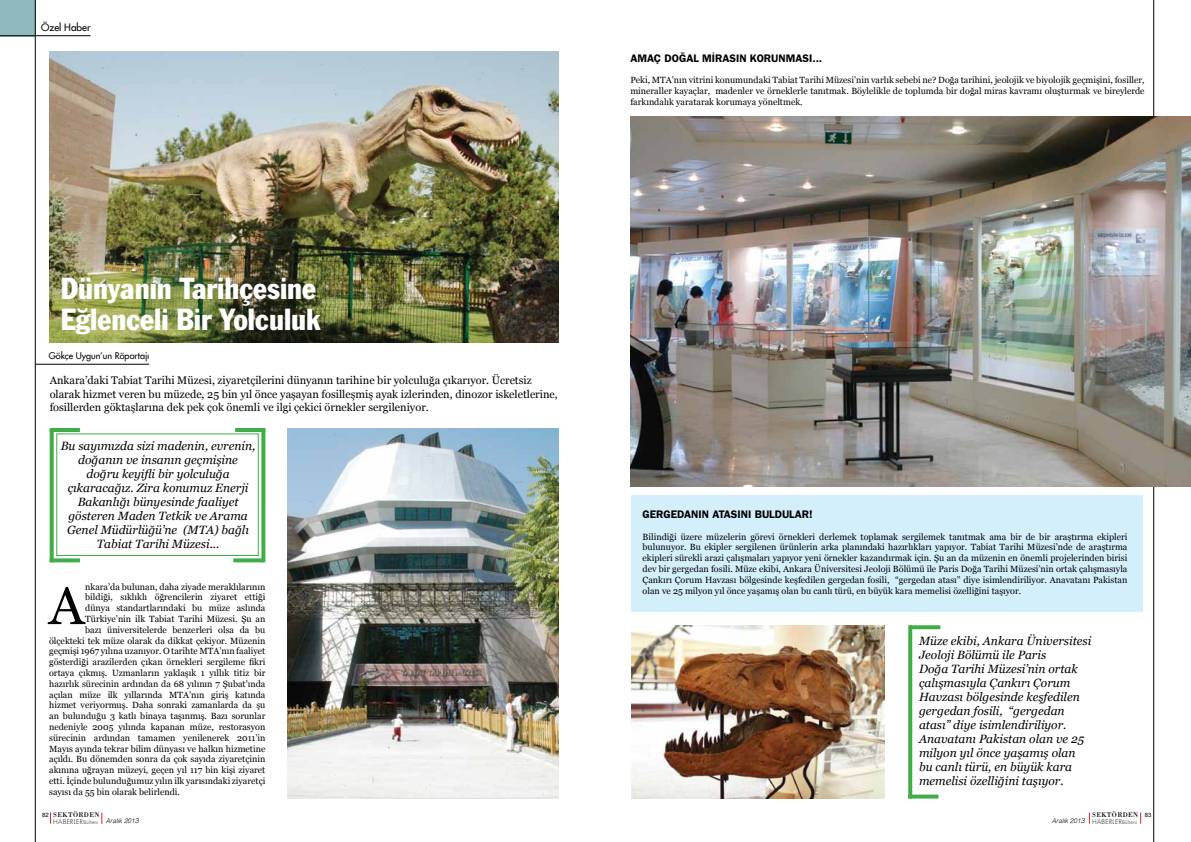
<style>
.page{position:relative;width:1191px;height:842px;background:#fff}
.page>*{position:absolute;margin:0;border:0;box-sizing:border-box;transform-origin:0 0}
.t1{font:52.9px "Georgia";color:#000}
.t2{font:condensed 30px/31px "Franklin Gothic Std";color:#fff}
.t3{font:italic 12px/14px "Georgia";color:#000;text-align:center}
.t4{font:11px/13.2px "Georgia";color:#000}
.t5{font:600 11px "ITC Franklin Gothic Std";color:#000}
.t6{font:500 10px "Futura Std";color:#000}
.t7{font:9px/10.8px "Georgia";color:#000;text-align:justify}
.t8{font:500 9px "Futura Std";color:#000}
.t9{font:7px "Bodoni Std";letter-spacing:.055em;color:#000}
.t10{font:italic 6.5px "Helvetica T Light";color:#000}
.t11{font:6px "Helvetica Normal Tr";color:#000}
.s1{font-size:7px}
</style>
<div class="page">
<svg style="left:50px;top:812px;width:1px;height:12px"></svg>
<svg style="left:1089px;top:812px;width:1px;height:12px"></svg>
<img style="left:50px;top:51px;width:509px;height:291px">
<div style="left:0;top:0;width:35px;height:36px;background:#90b9be"></div>
<hr style="left:35px;top:0;width:1px;height:842px;background:#000">
<hr style="left:1153px;top:0;width:1px;height:842px;background:#000">
<hr style="left:0;top:36px;width:91px;height:1px;background:#000">
<hr style="left:35px;top:364px;width:114px;height:1px;background:#000">
<img style="left:288px;top:428px;width:271px;height:370px">
<img style="left:630px;top:116px;width:561px;height:371px">
<img style="left:631px;top:625px;width:253px;height:173px">
<div style="left:57px;top:434px;width:201px;height:122px;border:1px solid #41ad49"></div>
<svg style="left:50px;top:432px;width:4px;height:126px"></svg>
<svg style="left:261px;top:432px;width:4px;height:130px"></svg>
<hr style="left:50px;top:428px;width:30px;height:4px;background:#41ad49">
<svg style="left:233px;top:558px;width:30px;height:4px"></svg>
<svg style="left:50px;top:558px;width:30px;height:4px"></svg>
<hr style="left:235px;top:428px;width:30px;height:4px;background:#41ad49">
<div style="left:631px;top:495px;width:511px;height:116px;background:#d4effc"></div>
<svg style="left:908px;top:625px;width:4px;height:169px"></svg>
<svg style="left:910px;top:625px;width:30px;height:4px"></svg>
<svg style="left:908px;top:794px;width:30px;height:4px"></svg>
<p class="t6" style="left:41px;top:21px;width:51px">Özel Haber</p>
<h2 class="t2" style="left:61px;top:272px;width:261px">Dünyanın Tarihçesine<br>Eğlenceli Bir Yolculuk</h2>
<p class="t8" style="left:49px;top:350px;width:102px">Gökçe Uygun’un Röportajı</p>
<p class="t4" style="left:50px;top:374px;width:509px">Ankara’daki Tabiat Tarihi Müzesi, ziyaretçilerini dünyanın tarihine bir yolculuğa çıkarıyor. Ücretsiz olarak hizmet veren bu müzede, 25 bin yıl önce yaşayan fosilleşmiş ayak izlerinden, dinozor iskeletlerine, fosillerden göktaşlarına dek pek çok önemli ve ilgi çekici örnekler sergileniyor.</p>
<p class="t3" style="left:61px;top:439px;width:196px">Bu sayımızda sizi madenin, evrenin, doğanın ve insanın geçmişine doğru keyifli bir yolculuğa çıkaracağız. Zira konumuz Enerji<br>Bakanlığı bünyesinde faaliyet gösteren Maden Tetkik ve Arama<br>Genel Müdürlüğü’ne (MTA) bağlı<br>Tabiat Tarihi Müzesi...</p>
<p class="t7" style="left:85px;top:581px;width:182px">nkara’da bulunan, daha ziyade meraklılarının</p>
<p class="t7" style="left:85px;top:592px;width:182px">bildiği, sıklıklı öğrencilerin ziyaret ettiği</p>
<p class="t7" style="left:85px;top:602px;width:182px">dünya standartlarındaki bu müze aslında</p>
<p class="t7" style="left:85px;top:613px;width:182px">Türkiye’nin ilk Tabiat Tarihi Müzesi. Şu an</p>
<p class="t7" style="left:85px;top:624px;width:182px">bazı üniversitelerde benzerleri olsa da bu</p>
<p class="t7" style="left:49px;top:635px;width:218px">ölçekteki tek müze olarak da dikkat çekiyor. Müzenin</p>
<p class="t7" style="left:49px;top:646px;width:218px">geçmişi 1967 yılına uzanıyor. O tarihte MTA’nın faaliyet</p>
<p class="t7" style="left:49px;top:656px;width:218px">gösterdiği arazilerden çıkan örnekleri sergileme fikri</p>
<p class="t7" style="left:49px;top:667px;width:218px">ortaya çıkmış. Uzmanların yaklaşık 1 yıllık titiz bir</p>
<p class="t7" style="left:49px;top:678px;width:218px">hazırlık sürecinin ardından da 68 yılının 7 Şubat’ında</p>
<p class="t7" style="left:49px;top:689px;width:218px">açılan müze ilk yıllarında MTA’nın giriş katında</p>
<p class="t7" style="left:49px;top:700px;width:218px">hizmet veriyormuş. Daha sonraki zamanlarda da şu</p>
<p class="t7" style="left:49px;top:710px;width:218px">an bulunduğu 3 katlı binaya taşınmış. Bazı sorunlar</p>
<p class="t7" style="left:49px;top:721px;width:218px">nedeniyle 2005 yılında kapanan müze, restorasyon</p>
<p class="t7" style="left:49px;top:732px;width:218px">sürecinin ardından tamamen yenilenerek 2011’in</p>
<p class="t7" style="left:49px;top:743px;width:218px">Mayıs ayında tekrar bilim dünyası ve halkın hizmetine</p>
<p class="t7" style="left:49px;top:754px;width:218px">açıldı. Bu dönemden sonra da çok sayıda ziyaretçinin</p>
<p class="t7" style="left:49px;top:764px;width:218px">akınına uğrayan müzeyi, geçen yıl 117 bin kişi ziyaret</p>
<p class="t7" style="left:49px;top:775px;width:218px">etti. İçinde bulunduğumuz yılın ilk yarısındaki ziyaretçi</p>
<p class="t7" style="left:49px;top:786px;width:132px">sayısı da 55 bin olarak belirlendi.</p>
<h1 class="t1" style="left:49px;top:575px;width:37px">A</h1>
<p class="t5" style="left:630px;top:52px;width:193px">AMAÇ DOĞAL MİRASIN KORUNMASI...</p>
<p class="t7" style="left:630px;top:75px;width:516px">Peki, MTA’nın vitrini konumundaki Tabiat Tarihi Müzesi’nin varlık sebebi ne? Doğa tarihini, jeolojik ve biyolojik geçmişini, fosiller, mineraller kayaçlar, madenler ve örneklerle tanıtmak. Böylelikle de toplumda bir doğal miras kavramı oluşturmak ve bireylerde farkındalık yaratarak korumaya yöneltmek.</p>
<p class="t5" style="left:642px;top:508px;width:171px">GERGEDANIN ATASINI BULDULAR!</p>
<p class="t7" style="left:642px;top:531px;width:486px">Bilindiği üzere müzelerin görevi örnekleri derlemek toplamak sergilemek tanıtmak ama bir de bir araştırma ekipleri bulunuyor. Bu ekipler sergilenen ürünlerin arka planındaki hazırlıkları yapıyor. Tabiat Tarihi Müzesi’nde de araştırma ekipleri sürekli arazi çalışmaları yapıyor yeni örnekler kazandırmak için. Şu an da müzenin en önemli projelerinden birisi dev bir gergedan fosili. Müze ekibi, Ankara Üniversitesi Jeoloji Bölümü ile Paris Doğa Tarihi Müzesi’nin ortak çalışmasıyla Çankırı Çorum Havzası bölgesinde keşfedilen gergedan fosili, “gergedan atası” diye isimlendiriliyor. Anavatanı Pakistan olan ve 25 milyon yıl önce yaşamış olan bu canlı türü, en büyük kara memelisi özelliğini taşıyor.</p>
<p class="t3" style="left:919px;top:634px;width:174px;text-align:left">Müze ekibi, Ankara Üniversitesi<br>Jeoloji Bölümü ile Paris<br>Doğa Tarihi Müzesi’nin ortak çalışmasıyla Çankırı Çorum<br>Havzası bölgesinde keşfedilen gergedan fosili, “gergedan atası” diye isimlendiriliyor.<br>Anavatanı Pakistan olan ve 25 milyon yıl önce yaşamış olan bu canlı türü, en büyük kara memelisi özelliğini taşıyor.</p>
<p class="t11" style="left:42px;top:811px;width:8px">82</p>
<p class="t9" style="left:1092px;top:811px;width:48px">SEKTÖRDEN</p>
<p class="t10" style="left:1052px;top:816px;width:87px">Aralık 201<span class="s1">3</span> <sub>HABERLER</sub><sub>Bülteni</sub></p>
<p class="t9" style="left:53px;top:811px;width:48px">SEKTÖRDEN</p>
<p class="t10" style="left:53px;top:816px;width:87px"><sub>HABERLER</sub><sub>Bülteni</sub> Aralık 201<span class="s1">3</span></p>
<p class="t11" style="left:1144px;top:811px;width:8px">83</p>
</div>
